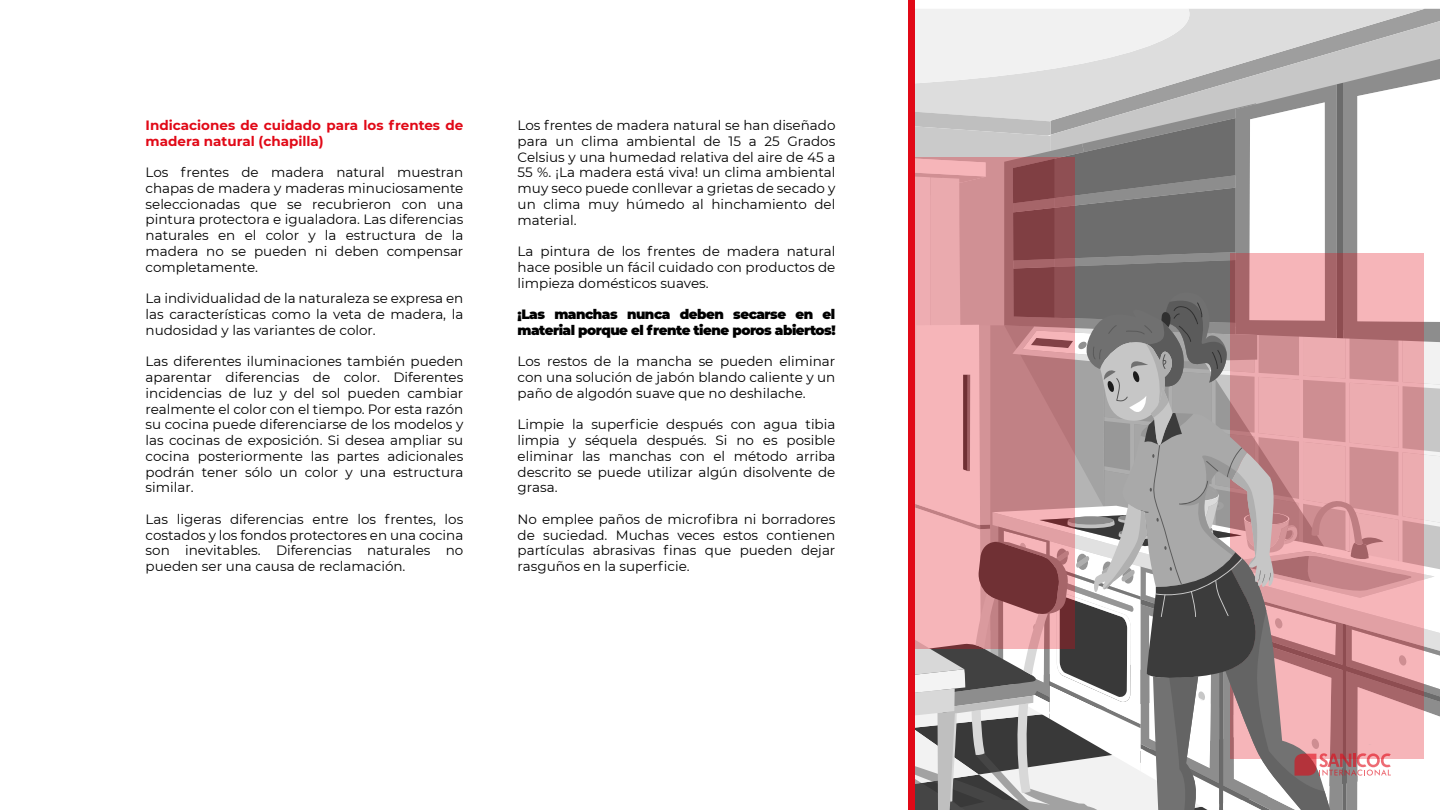
<style>
.page{position:relative;width:1440px;height:810px;background:#fff}
.page>*{position:absolute;margin:0;border:0;box-sizing:border-box;transform-origin:0 0}
.t1{font:13.5px/15.8px "Montserrat";color:#000;text-align:justify}
.t2{font:900 13.5px/15.8px "Montserrat";letter-spacing:-.035em;color:#000}
.t3{font:700 13.5px/15.8px "Montserrat";color:#e10917}
</style>
<div class="page">
<div style="left:908px;top:0;width:7px;height:810px;background:#e10917"></div>
<svg style="left:915px;top:9px;width:525px;height:801px;background:#b7999b"></svg>
<p class="t3" style="left:146px;top:117px;width:319px">Indicaciones de cuidado para los frentes de madera natural (chapilla)</p>
<p class="t1" style="left:146px;top:164px;width:319px">Los frentes de madera natural muestran chapas de madera y maderas minuciosamente seleccionadas que se recubrieron con una pintura protectora e igualadora. Las diferencias naturales en el color y la estructura de la madera no se pueden ni deben compensar completamente.</p>
<p class="t1" style="left:146px;top:290px;width:319px">La individualidad de la naturaleza se expresa en las características como la veta de madera, la nudosidad y las variantes de color.</p>
<p class="t1" style="left:146px;top:353px;width:319px">Las diferentes iluminaciones también pueden aparentar diferencias de color. Diferentes incidencias de luz y del sol pueden cambiar realmente el color con el tiempo. Por esta razón su cocina puede diferenciarse de los modelos y las cocinas de exposición. Si desea ampliar su cocina posteriormente las partes adicionales podrán tener sólo un color y una estructura similar.</p>
<p class="t1" style="left:146px;top:511px;width:319px">Las ligeras diferencias entre los frentes, los costados y los fondos protectores en una cocina son inevitables. Diferencias naturales no pueden ser una causa de reclamación.</p>
<p class="t1" style="left:518px;top:117px;width:319px">Los frentes de madera natural se han diseñado para un clima ambiental de 15 a 25 Grados Celsius y una humedad relativa del aire de 45 a 55 %. ¡La madera está viva! un clima ambiental muy seco puede conllevar a grietas de secado y un clima muy húmedo al hinchamiento del material.</p>
<p class="t1" style="left:518px;top:243px;width:319px">La pintura de los frentes de madera natural hace posible un fácil cuidado con productos de limpieza domésticos suaves.</p>
<p class="t2" style="left:518px;top:306px;width:320px">¡Las manchas nunca deben secarse en el material porque el frente tiene poros abiertos!</p>
<p class="t1" style="left:518px;top:353px;width:319px">Los restos de la mancha se pueden eliminar con una solución de jabón blando caliente y un paño de algodón suave que no deshilache.</p>
<p class="t1" style="left:518px;top:416px;width:319px">Limpie la superficie después con agua tibia limpia y séquela después. Si no es posible eliminar las manchas con el método arriba descrito se puede utilizar algún disolvente de grasa.</p>
<p class="t1" style="left:518px;top:511px;width:319px">No emplee paños de microfibra ni borradores de suciedad. Muchas veces estos contienen partículas abrasivas finas que pueden dejar rasguños en la superficie.</p>
</div>
